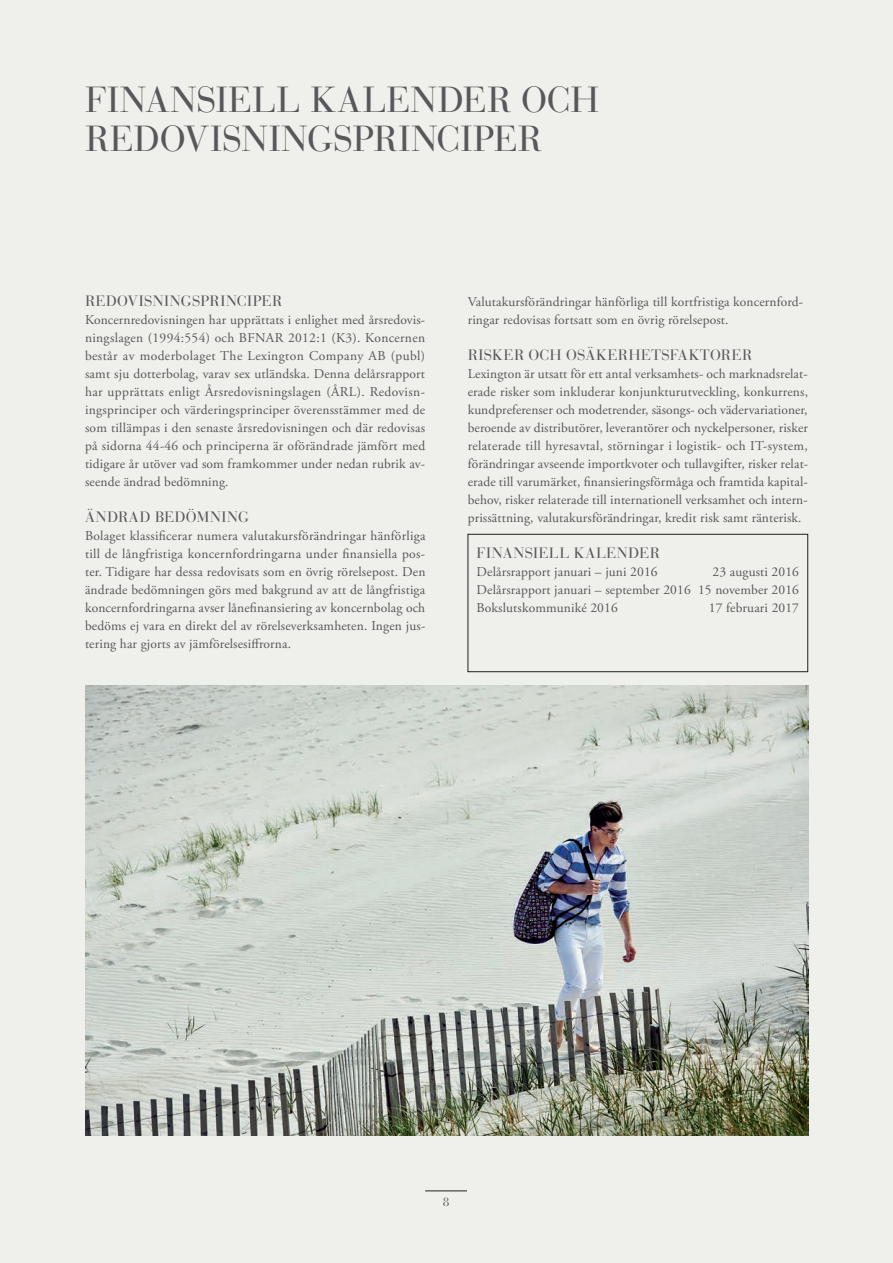
<style>
.page{position:relative;width:893px;height:1263px;background:#efefeb}
.page>*{position:absolute;margin:0;border:0;box-sizing:border-box;transform-origin:0 0}
.t1{font:36px/39px "Bauer Bodoni Std";color:#57585a}
.t2{font:15px "Bauer Bodoni Std";letter-spacing:.025em;color:#57585a}
.t3{font:15px "Bauer Bodoni Std";letter-spacing:.045em;color:#57585a}
.t4{font:13.5px/18px "Adobe Garamond Pro";letter-spacing:.01em;color:#57585a;text-align:justify}
.t5{font:12px "Bauer Bodoni Std";color:#57585a}
</style>
<div class="page">
<img style="left:85px;top:686px;width:723px;height:449px">
<div style="left:468px;top:534px;width:340px;height:138px;border:1px solid #231f20"></div>
<hr style="left:425px;top:1190px;width:42px;height:1px;background:#231f20">
<h1 class="t1" style="left:85px;top:80px;width:515px">FINANSIELL KALENDER OCH<br>REDOVISNINGSPRINCIPER</h1>
<p class="t2" style="left:85px;top:292px;width:199px">REDOVISNINGSPRINCIPER</p>
<p class="t4" style="left:85px;top:311px;width:342px">Koncernredovisningen har upprättats i enlighet med årsredovis&shy;ningslagen (1994:554) och BFNAR 2012:1 (K3). Koncernen består av moderbolaget The Lexington Company AB (publ) samt sju dotterbolag, varav sex utländska. Denna delårsrapport har upprättats enligt Årsredovisningslagen (ÅRL). Redovisn&shy;ingsprinciper och värderingsprinciper överensstämmer med de som tillämpas i den senaste årsredovisningen och där redovisas på sidorna 44-46 och principerna är oförändrade jämfört med tidigare år utöver vad som framkommer under nedan rubrik av&shy;seende ändrad bedömning.</p>
<p class="t3" style="left:85px;top:508px;width:165px">ÄNDRAD BEDÖMNING</p>
<p class="t4" style="left:85px;top:527px;width:342px">Bolaget klassificerar numera valutakursförändringar hänförliga till de långfristiga koncernfordringarna under finansiella pos&shy;ter. Tidigare har dessa redovisats som en övrig rörelsepost. Den ändrade bedömningen görs med bakgrund av att de långfristiga koncernfordringarna avser lånefinansiering av koncernbolag och bedöms ej vara en direkt del av rörelseverksamheten. Ingen jus&shy;tering har gjorts av jämförelsesiffrorna.</p>
<p class="t4" style="left:468px;top:293px;width:337px">Valutakursförändringar hänförliga till kortfristiga koncernford&shy;ringar redovisas fortsatt som en övrig rörelsepost.</p>
<p class="t2" style="left:468px;top:346px;width:286px">RISKER OCH OSÄKERHETSFAKTORER</p>
<p class="t4" style="left:468px;top:365px;width:342px">Lexington är utsatt för ett antal verksamhets- och marknadsrelat&shy;erade risker som inkluderar konjunkturutveckling, konkurrens, kundpreferenser och modetrender, säsongs- och vädervariationer, beroende av distributörer, leverantörer och nyckelpersoner, risker relaterade till hyresavtal, störningar i logistik- och IT-system, förändringar avseende importkvoter och tullavgifter, risker relat&shy;erade till varumärket, finansieringsförmåga och framtida kapital&shy;behov, risker relaterade till internationell verksamhet och intern&shy;prissättning, valutakursförändringar, kredit risk samt ränterisk.</p>
<p class="t2" style="left:477px;top:544px;width:185px">FINANSIELL KALENDER</p>
<p class="t4" style="left:477px;top:563px;width:183px">Delårsrapport januari – juni 2016</p>
<p class="t4" style="left:477px;top:563px;width:324px;text-indent:236px">23 augusti 2016<br>Delårsrapport januari – september 2016 15 november 2016<br>Bokslutskommuniké 2016</p>
<p class="t4" style="left:709px;top:599px;width:92px">17 februari 2017</p>
<p class="t5" style="left:443px;top:1194px;width:8px">8</p>
</div>
